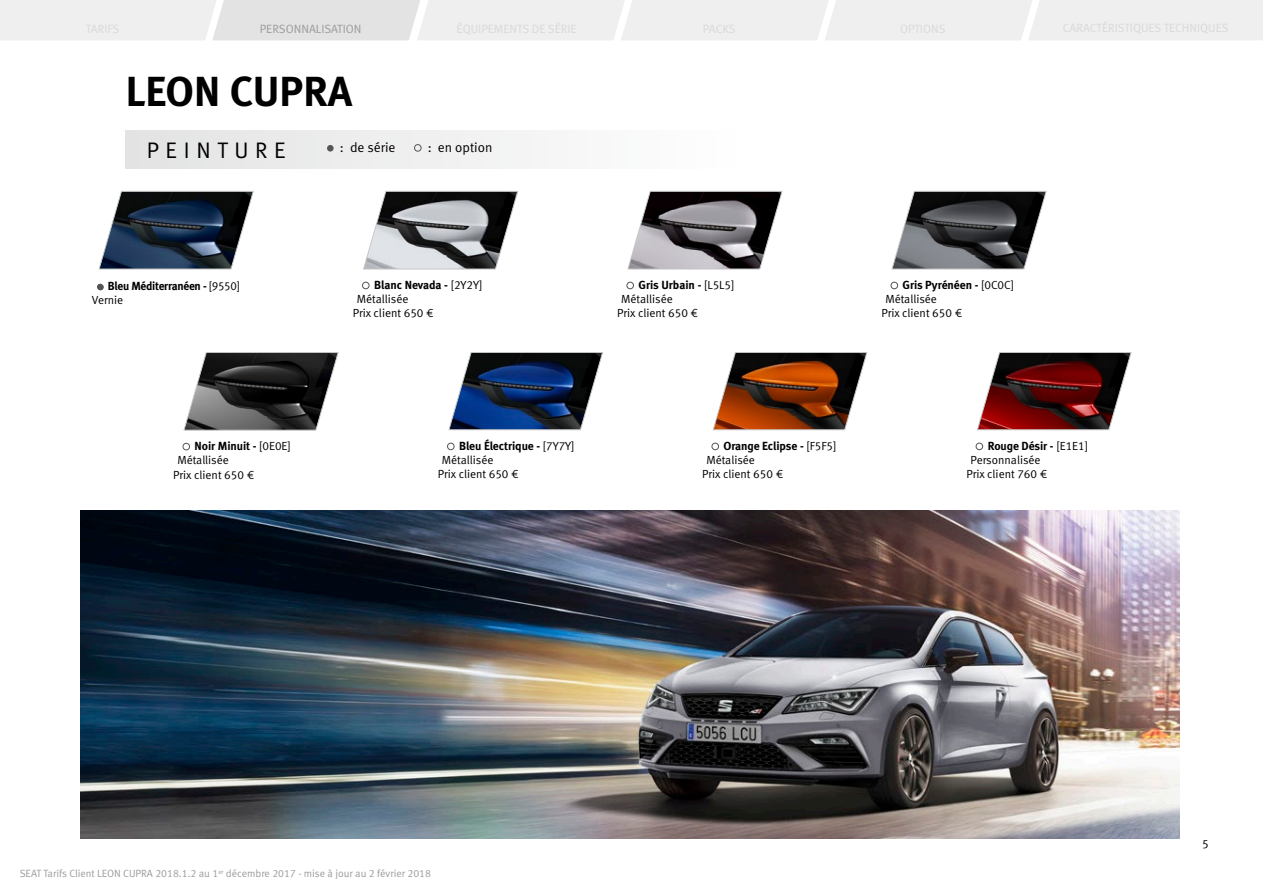
<style>
.page{position:relative;width:1263px;height:893px;background:#fff}
.page>*{position:absolute;margin:0;border:0;box-sizing:border-box;transform-origin:0 0}
.t1{font:700 42px "Seat Meta";color:#000}
.t2{font:22.5px "Seat Meta Normal";letter-spacing:.3em;color:#000}
.t3{font:13.5px "Seat Meta Normal";color:#000}
.t4{font:12px "Seat Meta Normal";color:#9b9c9c}
.t5{font:12px "Seat Meta Normal";color:#000}
.t6{font:11.7px/14.1px "Seat Meta Normal";color:#000}
.t7{font:700 11.7px "Seat Meta";letter-spacing:-.005em;color:#000}
.t8{font:10.5px "Seat Meta Normal";color:#9b9c9c}
.s1{font-family:"Seat Meta Normal";font-weight:400}
</style>
<div class="page">
<img style="left:81px;top:510px;width:1098px;height:329px">
<svg style="left:0;top:0;width:1263px;height:40px"></svg>
<div style="left:125px;top:130px;width:618px;height:38px;background:linear-gradient(to right,#e3e3e3,#fefefe)"></div>
<div style="left:327px;top:145px;width:7px;height:7px;background:#555554;border-radius:50%"></div>
<div style="left:414px;top:144px;width:7px;height:8px;border:1px solid #555554;border-radius:50%"></div>
<svg style="left:97px;top:284px;width:7px;height:6px"></svg>
<svg style="left:99px;top:191px;width:155px;height:78px"></svg>
<div style="left:362px;top:282px;width:7px;height:7px;border:1px solid #555554;border-radius:50%"></div>
<svg style="left:363px;top:191px;width:155px;height:78px"></svg>
<div style="left:626px;top:282px;width:8px;height:7px;border:1px solid #555554;border-radius:50%"></div>
<svg style="left:627px;top:191px;width:155px;height:78px"></svg>
<div style="left:891px;top:282px;width:7px;height:7px;border:1px solid #555554;border-radius:50%"></div>
<svg style="left:891px;top:191px;width:155px;height:78px"></svg>
<div style="left:183px;top:443px;width:7px;height:7px;border:1px solid #555554;border-radius:50%"></div>
<svg style="left:184px;top:352px;width:155px;height:78px"></svg>
<div style="left:447px;top:443px;width:7px;height:7px;border:1px solid #555554;border-radius:50%"></div>
<svg style="left:448px;top:352px;width:155px;height:78px"></svg>
<div style="left:711px;top:443px;width:8px;height:7px;border:1px solid #555554;border-radius:50%"></div>
<svg style="left:713px;top:352px;width:154px;height:78px"></svg>
<div style="left:976px;top:443px;width:7px;height:7px;border:1px solid #555554;border-radius:50%"></div>
<svg style="left:977px;top:352px;width:154px;height:78px"></svg>
<p class="t4" style="left:260px;top:22px;width:103px">PERSONNALISATION</p>
<h1 class="t1" style="left:126px;top:66px;width:228px">LEON CUPRA</h1>
<h2 class="t2" style="left:147px;top:137px;width:141px">PEINTURE</h2>
<p class="t3" style="left:340px;top:139px;width:57px">: de série</p>
<p class="t3" style="left:428px;top:139px;width:66px">: en option</p>
<p class="t7" style="left:108px;top:279px;width:134px">Bleu Méditerranéen - <span class="s1">[9550]</span></p>
<p class="t6" style="left:92px;top:293px;width:33px">Vernie</p>
<p class="t7" style="left:195px;top:439px;width:98px">Noir Minuit - <span class="s1">[0E0E]</span></p>
<p class="t6" style="left:173px;top:453px;width:82px;text-indent:4px">Métallisée<br>Prix client 650 €</p>
<p class="t7" style="left:374px;top:278px;width:110px">Blanc Nevada - <span class="s1">[2Y2Y]</span></p>
<p class="t6" style="left:353px;top:292px;width:82px;text-indent:4px">Métallisée<br>Prix client 650 €</p>
<p class="t7" style="left:638px;top:278px;width:97px">Gris Urbain - <span class="s1">[L5L5]</span></p>
<p class="t6" style="left:617px;top:292px;width:82px;text-indent:4px">Métallisée<br>Prix client 650 €</p>
<p class="t7" style="left:903px;top:278px;width:113px">Gris Pyrénéen - <span class="s1">[0C0C]</span></p>
<p class="t6" style="left:881px;top:292px;width:82px;text-indent:4px">Métallisée<br>Prix client 650 €</p>
<p class="t7" style="left:459px;top:439px;width:117px">Bleu Électrique - <span class="s1">[7Y7Y]</span></p>
<p class="t6" style="left:438px;top:453px;width:82px;text-indent:4px">Métallisée<br>Prix client 650 €</p>
<p class="t7" style="left:723px;top:439px;width:114px">Orange Eclipse - <span class="s1">[F5F5]</span></p>
<p class="t6" style="left:702px;top:453px;width:82px;text-indent:4px">Métalisée<br>Prix client 650 €</p>
<p class="t7" style="left:988px;top:439px;width:102px">Rouge Désir - <span class="s1">[E1E1]</span></p>
<p class="t6" style="left:966px;top:453px;width:82px;text-align:center">Personnalisée<br>Prix client 760 €</p>
<p class="t8" style="left:20px;top:867px;width:413px">SEAT Tarifs Client LEON CUPRA 2018.1.2 au 1<sup>er</sup> décembre 2017 - mise à jour au 2 février 2018</p>
<p class="t5" style="left:1202px;top:837px;width:8px">5</p>
</div>
